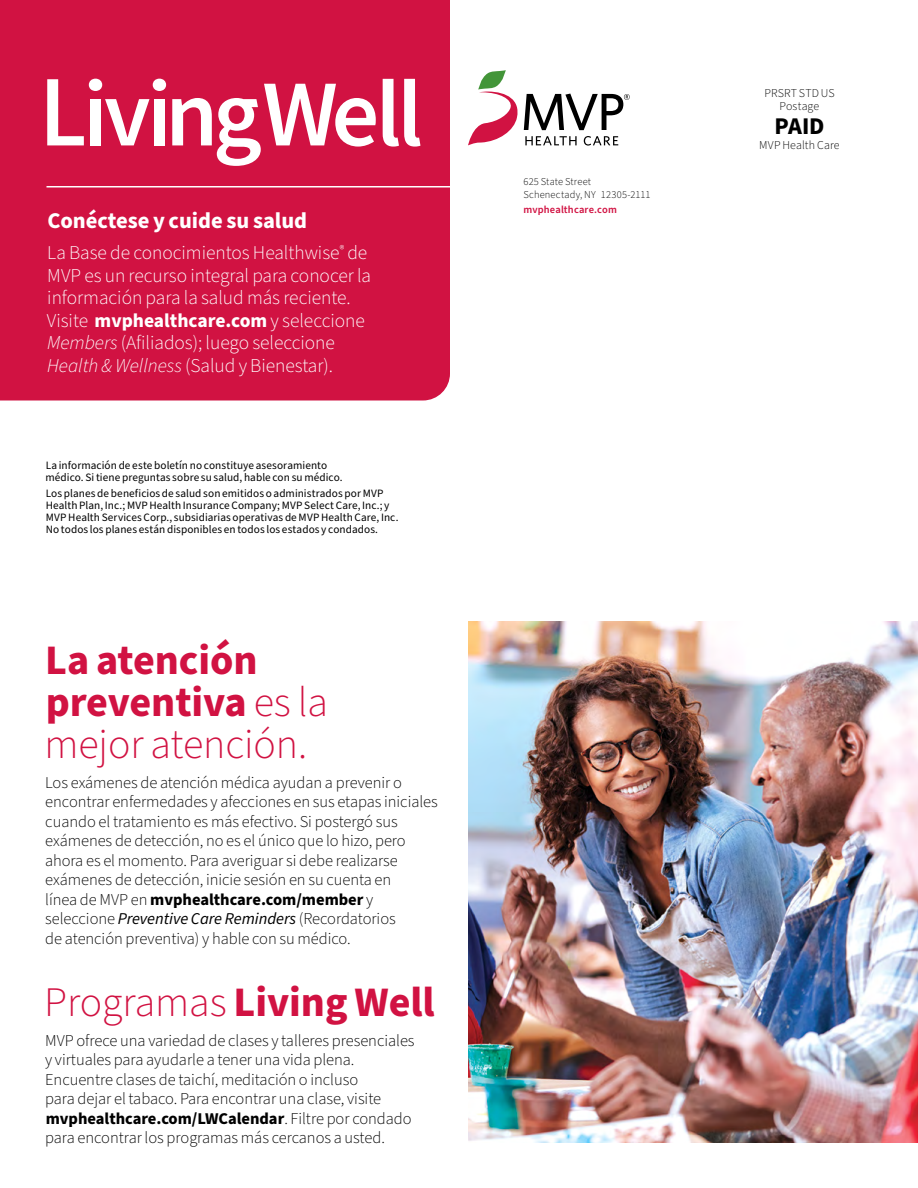
<style>
.page{position:relative;width:918px;height:1188px;background:#fff}
.page>*{position:absolute;margin:0;border:0;box-sizing:border-box;transform-origin:0 0}
.Page_Headline{font:700 42px/42px "Source Sans Pro";color:#d11242}
.t1{font:700 24px "Source Sans Pro";color:#000}
.Bold_subhead{font:700 22.5px "Source Sans Pro";color:#fff}
.Callout-DRAFT{font:300 19.5px/22.5px "Source Sans Pro";color:#fff}
.Body_text{font:300 16.5px/19.5px "Source Sans Pro";color:#000}
.t2{font:300 12px/13.5px "Source Sans Pro";letter-spacing:.005em;color:#000;text-align:center}
.t3{font:11.25px/12px "Source Sans Pro";letter-spacing:.005em;color:#000}
.t4{font:300 10.5px "Source Sans Pro";letter-spacing:.02em;color:#000}
.t5{font:600 10.5px "Source Sans Pro";letter-spacing:.015em;color:#d11242}
.s1{font-weight:700}
.s2{font-style:italic}
.s3{font-weight:300}
.s4{font-weight:400;font-style:italic}
</style>
<div class="page">
<div style="left:0;top:0;width:450px;height:400px;background:#d11242"></div>
<hr style="left:46px;top:186px;width:413px;height:2px;background:#fff">
<svg style="left:47px;top:79px;width:37px;height:66px"></svg>
<div style="left:90px;top:99px;width:11px;height:46px;background:#fff"></div>
<div style="left:89px;top:79px;width:13px;height:12px;background:#fff;border-radius:50%"></div>
<svg style="left:105px;top:99px;width:45px;height:46px"></svg>
<div style="left:154px;top:99px;width:11px;height:46px;background:#fff"></div>
<div style="left:153px;top:79px;width:13px;height:12px;background:#fff;border-radius:50%"></div>
<svg style="left:172px;top:84px;width:204px;height:82px"></svg>
<svg style="left:383px;top:79px;width:37px;height:68px"></svg>
<svg style="left:468px;top:70px;width:162px;height:76px"></svg>
<img style="left:468px;top:621px;width:450px;height:522px">
<h3 class="Bold_subhead" style="left:47px;top:205px;width:261px">Conéctese y cuide su salud</h3>
<p class="Callout-DRAFT" style="left:47px;top:242px;width:326px">La Base de conocimientos Healthwise<sup>®</sup> de MVP es un recurso integral para conocer la información para la salud más reciente.<br>Visite <span class="s1">mvphealthcare.com</span> y seleccione <span class="s2">Members</span> (Afiliados); luego seleccione <span class="s2">Health &amp; Wellness</span> (Salud y Bienestar).</p>
<p class="t3" style="left:45px;top:459px;width:299px">La información de este boletín no constituye asesoramiento médico. Si tiene preguntas sobre su salud, hable con su médico.</p>
<p class="t3" style="left:46px;top:488px;width:354px">Los planes de beneficios de salud son emitidos o administrados por MVP Health Plan, Inc.; MVP Health Insurance Company; MVP Select Care, Inc.; y MVP Health Services Corp., subsidiarias operativas de MVP Health Care, Inc.<br>No todos los planes están disponibles en todos los estados y condados.</p>
<h1 class="Page_Headline" style="left:44px;top:640px;width:285px">La atención preventiva <span class="s3">es la mejor atención.</span></h1>
<p class="Body_text" style="left:45px;top:773px;width:394px">Los exámenes de atención médica ayudan a prevenir o encontrar enfermedades y afecciones en sus etapas iniciales cuando el tratamiento es más efectivo. Si postergó sus exámenes de detección, no es el único que lo hizo, pero ahora es el momento. Para averiguar si debe realizarse exámenes de detección, inicie sesión en su cuenta en<br>línea de MVP en <span class="s1">mvphealthcare.com/member</span> y seleccione <span class="s4">Preventive Care Reminders</span> (Recordatorios<br>de atención preventiva) y hable con su médico.</p>
<h1 class="Page_Headline" style="left:44px;top:982px;width:392px"><span class="s3">Programas</span> Living Well</h1>
<p class="Body_text" style="left:45px;top:1031px;width:371px">MVP ofrece una variedad de clases y talleres presenciales y virtuales para ayudarle a tener una vida plena.<br>Encuentre clases de taichí, meditación o incluso<br>para dejar el tabaco. Para encontrar una clase, visite <span class="s1">mvphealthcare.com/LWCalendar</span>. Filtre por condado para encontrar los programas más cercanos a usted.</p>
<p class="t4" style="left:523px;top:174px;width:69px">625 State Street</p>
<p class="t4" style="left:523px;top:187px;width:129px">Schenectady, NY 12305-2111</p>
<p class="t5" style="left:523px;top:202px;width:95px">mvphealthcare.com</p>
<p class="t2" style="left:765px;top:86px;width:72px">PRSRT STD US<br>Postage</p>
<h2 class="t1" style="left:774px;top:110px;width:52px">PAID</h2>
<p class="t2" style="left:759px;top:139px;width:82px">MVP Health Care</p>
</div>
